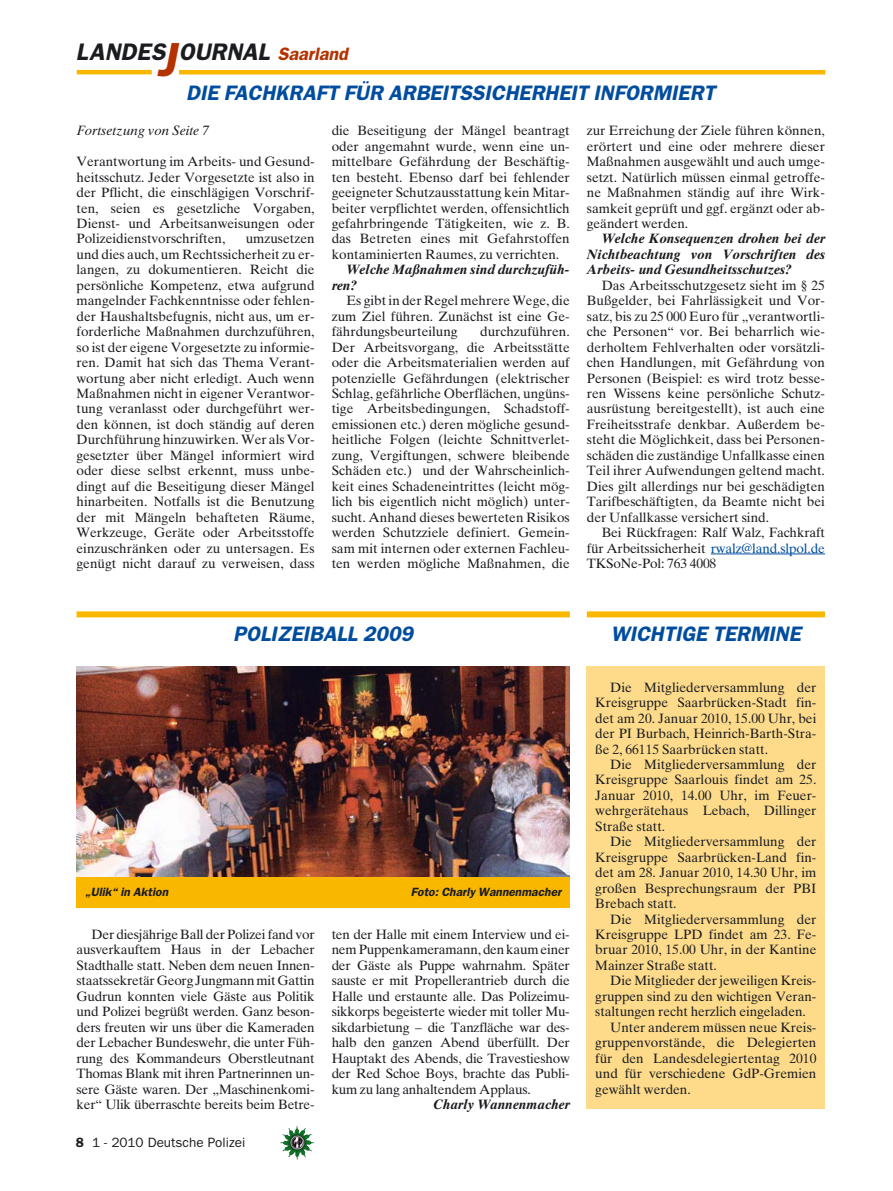
<style>
.page{position:relative;width:893px;height:1191px;background:#fff}
.page>*{position:absolute;margin:0;border:0;box-sizing:border-box;transform-origin:0 0}
.t1{font:italic 600 24px "Franklin Gothic";color:#1b1c20}
.t2{font:italic 600 21px "Franklin Gothic";color:#004d9f}
.t3{font:13.5px/15.5px "Times Ten";color:#1b1c20;text-align:justify}
.t4{font:italic 700 13.5px/15.5px "Times Ten";color:#1b1c20}
.t5{font:13.5px "Franklin Gothic";color:#1b1c20}
.t6{font:italic 13.5px "Times Ten";color:#1b1c20}
.t7{font:italic 600 12px "Franklin Gothic";color:#1b1c20}
.s1{font-size:48px;color:#b43200}
.s2{font-size:18px;color:#b43200}
.s3{color:#004d9f}
.s4{font-weight:600}
</style>
<div class="page">
<img style="left:282px;top:1127px;width:32px;height:32px">
<hr style="left:711px;top:553px;width:114px;height:1px;background:#004d9f">
<hr style="left:77px;top:70px;width:75px;height:4px;background:#f9b700">
<hr style="left:179px;top:70px;width:646px;height:4px;background:#f9b700">
<div style="left:77px;top:611px;width:493px;height:6px;background:#f9b700"></div>
<div style="left:587px;top:666px;width:238px;height:443px;background:#fddb8b"></div>
<img style="left:77px;top:666px;width:493px;height:211px">
<div style="left:77px;top:877px;width:493px;height:31px;background:#f9b700"></div>
<div style="left:587px;top:611px;width:238px;height:6px;background:#f9b700"></div>
<h1 class="t1" style="left:76px;top:44px;width:276px">LANDES<span class="s1">J</span>OURNAL <span class="s2">Saarland</span></h1>
<h2 class="t2" style="left:186px;top:86px;width:534px">DIE FACHKRAFT FÜR ARBEITSSICHERHEIT INFORMIERT</h2>
<p class="t6" style="left:77px;top:126px;width:134px">Fortsetzung von Seite 7</p>
<p class="t3" style="left:332px;top:124px;width:240px">die Beseitigung der Mängel beantragt oder angemahnt wurde, wenn eine un&shy;mittelbare Gefährdung der Beschäftig&shy;ten besteht. Ebenso darf bei fehlender geeigneter Schutzausstattung kein Mitar&shy;beiter verpflichtet werden, offensichtlich gefahrbringende Tätigkeiten, wie z. B. das Betreten eines mit Gefahrstoffen kontaminierten Raumes, zu verrichten.</p>
<p class="t4" style="left:332px;top:263px;width:240px;text-indent:15px">Welche Maßnahmen sind durchzufüh&shy;ren?</p>
<p class="t3" style="left:332px;top:294px;width:240px;text-indent:15px">Es gibt in der Regel mehrere Wege, die zum Ziel führen. Zunächst ist eine Ge&shy;fährdungsbeurteilung</p>
<p class="t3" style="left:587px;top:124px;width:240px">zur Erreichung der Ziele führen können, erörtert und eine oder mehrere dieser Maßnahmen ausgewählt und auch umge&shy;setzt. Natürlich müssen einmal getroffe&shy;ne Maßnahmen ständig auf ihre Wirk&shy;samkeit geprüft und ggf. ergänzt oder ab&shy;geändert werden.</p>
<p class="t4" style="left:587px;top:232px;width:240px;text-align:justify;text-indent:15px">Welche Konsequenzen drohen bei der Nichtbeachtung von Vorschriften des Arbeits- und Gesundheitsschutzes?</p>
<p class="t3" style="left:587px;top:279px;width:240px;text-indent:15px">Das Arbeitsschutzgesetz sieht im § 25<br>Bußgelder, bei Fahrlässigkeit und Vor&shy;satz, bis zu 25 000 Euro für „verantwortli&shy;che Personen“ vor. Bei beharrlich wie&shy;derholtem Fehlverhalten oder vorsätzli&shy;chen Handlungen, mit Gefährdung von Personen (Beispiel: es wird trotz besse&shy;ren Wissens keine persönliche Schutz&shy;ausrüstung bereitgestellt), ist auch eine Freiheitsstrafe denkbar. Außerdem be&shy;steht die Möglichkeit, dass bei Personen&shy;schäden die zuständige Unfallkasse einen Teil ihrer Aufwendungen geltend macht.<br>Dies gilt allerdings nur bei geschädigten Tarifbeschäftigten, da Beamte nicht bei der Unfallkasse versichert sind.</p>
<p class="t3" style="left:587px;top:526px;width:240px;text-indent:15px">Bei Rückfragen: Ralf Walz, Fachkraft für Arbeitssicherheit <span class="s3">rwalz@land.slpol.de </span>TKSoNe-Pol: 763 4008</p>
<p class="t3" style="left:77px;top:155px;width:240px">Verantwortung im Arbeits- und Gesund&shy;heitsschutz. Jeder Vorgesetzte ist also in der Pflicht, die einschlägigen Vorschrif&shy;ten, seien es gesetzliche Vorgaben, Dienst- und Arbeitsanweisungen oder Polizeidienstvorschriften,</p>
<p class="t3" style="left:77px;top:232px;width:240px;text-indent:169px">umzusetzen und dies auch, um Rechtssicherheit zu er&shy;langen, zu dokumentieren. Reicht die persönliche Kompetenz, etwa aufgrund mangelnder Fachkenntnisse oder fehlen&shy;der Haushaltsbefugnis, nicht aus, um er&shy;forderliche Maßnahmen durchzuführen, so ist der eigene Vorgesetzte zu informie&shy;ren. Damit hat sich das Thema Verant&shy;wortung aber nicht erledigt. Auch wenn Maßnahmen nicht in eigener Verantwor&shy;tung veranlasst oder durchgeführt wer&shy;den können, ist doch ständig auf deren Durchführung hinzuwirken. Wer als Vor&shy;gesetzter über Mängel informiert wird oder diese selbst erkennt, muss unbe&shy;dingt auf die Beseitigung dieser Mängel hinarbeiten. Notfalls ist die Benutzung der mit Mängeln behafteten Räume, Werkzeuge, Geräte oder Arbeitsstoffe einzuschränken oder zu untersagen. Es genügt nicht darauf zu verweisen, dass</p>
<p class="t3" style="left:332px;top:325px;width:240px;text-indent:148px">durchzuführen.<br>Der Arbeitsvorgang, die Arbeitsstätte oder die Arbeitsmaterialien werden auf potenzielle Gefährdungen (elektrischer Schlag, gefährliche Oberflächen, ungüns - tige Arbeitsbedingungen, Schadstoff&shy;emissionen etc.) deren mögliche gesund&shy;heitliche Folgen (leichte Schnittverlet&shy;zung, Vergiftungen, schwere bleibende Schäden etc.) und der Wahrscheinlich&shy;keit eines Schadeneintrittes (leicht mög&shy;lich bis eigentlich nicht möglich) unter&shy;sucht. Anhand dieses bewerteten Risikos werden Schutzziele definiert. Gemein&shy;sam mit internen oder externen Fachleu&shy;ten werden mögliche Maßnahmen, die</p>
<h2 class="t2" style="left:233px;top:627px;width:185px">POLIZEIBALL 2009</h2>
<h2 class="t2" style="left:611px;top:627px;width:195px">WICHTIGE TERMINE</h2>
<p class="t7" style="left:85px;top:887px;width:87px">„Ulik “ in Aktion</p>
<p class="t7" style="left:411px;top:887px;width:154px">Foto: Charly Wannenmacher</p>
<p class="t3" style="left:77px;top:928px;width:240px;text-indent:15px">Der diesjährige Ball der Polizei fand vor ausverkauftem Haus in der Lebacher Stadthalle statt. Neben dem neuen Innen&shy;staatssekretär Georg Jungmann mit Gattin Gudrun konnten viele Gäste aus Politik und Polizei begrüßt werden. Ganz beson&shy;ders freuten wir uns über die Kameraden der Lebacher Bundeswehr, die unter Füh&shy;rung des Kommandeurs Oberstleutnant Thomas Blank mit ihren Partnerinnen un&shy;sere Gäste waren. Der „Maschinenkomi&shy;ker“ Ulik überraschte bereits beim Betre-</p>
<p class="t3" style="left:332px;top:928px;width:240px">ten der Halle mit einem Interview und ei&shy;nem Puppenkameramann, den kaum einer der Gäste als Puppe wahrnahm. Später sauste er mit Propellerantrieb durch die Halle und erstaunte alle. Das Polizeimu&shy;sikkorps begeisterte wieder mit toller Mu&shy;sikdarbietung – die Tanzfläche war des&shy;halb den ganzen Abend überfüllt. Der Hauptakt des Abends, die Travestieshow der Red Schoe Boys, brachte das Publi&shy;kum zu lang anhaltendem Applaus.</p>
<p class="t4" style="left:433px;top:1098px;width:138px">Charly Wannenmacher</p>
<p class="t5" style="left:76px;top:1137px;width:171px"><span class="s4">8</span> 1 - 2010 Deutsche Polizei</p>
<p class="t3" style="left:595px;top:680px;width:223px;text-indent:15px">Die Mitgliederversammlung der Kreisgruppe Saarbrücken-Stadt fin&shy;det am 20. Januar 2010, 15.00 Uhr, bei der PI Burbach, Heinrich-Barth-Stra&shy;ße 2, 66115 Saarbrücken statt.</p>
<p class="t3" style="left:595px;top:758px;width:223px;text-indent:15px">Die Mitgliederversammlung der Kreisgruppe Saarlouis findet am 25.<br>Januar 2010, 14.00 Uhr, im Feuer&shy;wehrgerätehaus Lebach, Dillinger Straße statt.</p>
<p class="t3" style="left:595px;top:835px;width:223px;text-indent:15px">Die Mitgliederversammlung der Kreisgruppe Saarbrücken-Land fin&shy;det am 28. Januar 2010, 14.30 Uhr, im großen Besprechungsraum der PBI Brebach statt.</p>
<p class="t3" style="left:595px;top:912px;width:223px;text-indent:15px">Die Mitgliederversammlung der Kreisgruppe LPD findet am 23. Fe&shy;bruar 2010, 15.00 Uhr, in der Kantine Mainzer Straße statt.</p>
<p class="t3" style="left:610px;top:974px;width:208px">Die Mitglieder der jeweiligen Kreis-</p>
<p class="t3" style="left:595px;top:989px;width:223px">gruppen sind zu den wichtigen Veran-</p>
<p class="t3" style="left:595px;top:1005px;width:212px">staltungen recht herzlich eingeladen.</p>
<p class="t3" style="left:610px;top:1020px;width:208px">Unter anderem müssen neue Kreis-</p>
<p class="t3" style="left:595px;top:1036px;width:223px">gruppenvorstände, die Delegierten</p>
<p class="t3" style="left:595px;top:1051px;width:223px">für den Landesdelegiertentag 2010</p>
<p class="t3" style="left:595px;top:1067px;width:223px">und für verschiedene GdP-Gremien</p>
<p class="t3" style="left:595px;top:1082px;width:97px">gewählt werden.</p>
</div>
